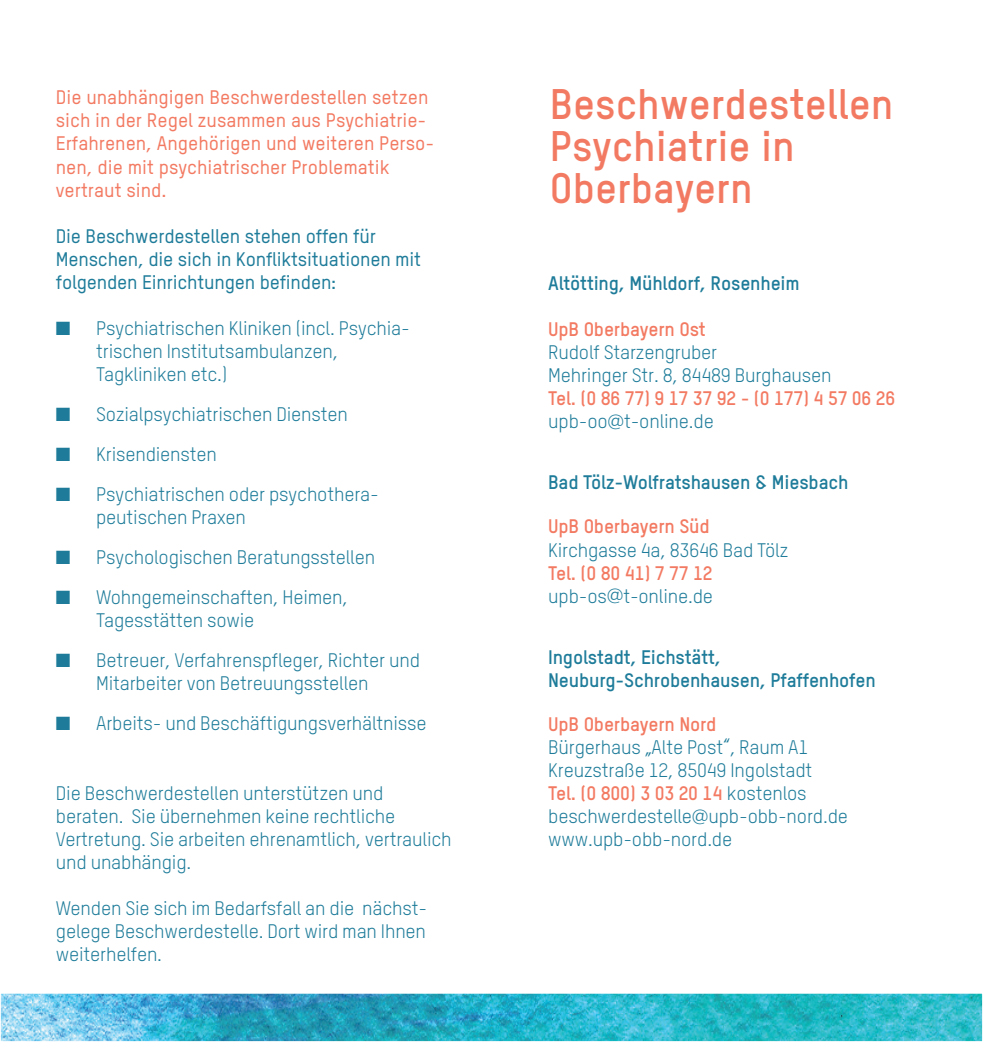
<style>
.page{position:relative;width:983px;height:1042px;background:#fff}
.page>*{position:absolute;margin:0;border:0;box-sizing:border-box;transform-origin:0 0}
.t1{font:700 42px/42px "TSTARPRO";color:#f37a62}
.t2{font:19.25px/23.1px "TSTARPRO";letter-spacing:-.01em;color:#1e7c9a}
.t3{font:500 19.25px/23.1px "TSTARPRO";color:#f37a62}
.t4{font:700 19.25px/23.1px "TSTARPRO";letter-spacing:-.01em;color:#1e7c9a}
.t5{font:500 19.25px/23.1px "TSTARPRO";letter-spacing:-.01em;color:#1e7c9a}
.t6{font:700 19.25px/23.1px "TSTARPRO";letter-spacing:-.01em;color:#f37a62}
.s1{font-weight:400;color:#1e7c9a}
.s2{font-family:"Benton Sans";font-weight:400;color:#1e7c9a}
.s3{font-weight:700;color:#f37a62}
.s4{font-family:"Benton Sans"}
</style>
<div class="page">
<img style="left:3px;top:995px;width:976px;height:44px">
<div style="left:0;top:992px;width:982px;height:50px;border:2px solid #fff"></div>
<p class="t3" style="left:56px;top:85px;width:380px">Die unabhängigen Beschwerdestellen setzen sich in der Regel zusammen aus Psychiatrie-Erfahrenen, Angehörigen und weiteren Perso&shy;nen, die mit psychiatrischer Problematik vertraut sind.</p>
<p class="t5" style="left:56px;top:224px;width:367px">Die Beschwerdestellen stehen offen für<br>Menschen, die sich in Konfliktsituationen mit folgenden Einrichtungen befinden:</p>
<p class="t2" style="left:96px;top:317px;width:315px;text-indent:-40px">■ Psychiatrischen Kliniken (incl. Psychia&shy;trischen Institutsambulanzen,<br>Tagkliniken etc.)</p>
<p class="t2" style="left:56px;top:403px;width:293px">■ Sozialpsychiatrischen Diensten</p>
<p class="t2" style="left:56px;top:443px;width:163px">■ Krisendiensten</p>
<p class="t2" style="left:96px;top:483px;width:284px;text-indent:-40px">■ Psychiatrischen oder psychothera&shy;peutischen Praxen</p>
<p class="t2" style="left:56px;top:546px;width:321px">■ Psychologischen Beratungsstellen</p>
<p class="t2" style="left:96px;top:585px;width:253px;text-indent:-40px">■ Wohngemeinschaften, Heimen,<br>Tagesstätten sowie</p>
<p class="t2" style="left:56px;top:648px;width:365px;text-align:center">■ Betreuer, Verfahrenspfleger, Richter und<br>Mitarbeiter von Betreuungsstellen</p>
<p class="t2" style="left:56px;top:711px;width:372px">■ Arbeits- und Beschäftigungsverhältnisse</p>
<p class="t2" style="left:56px;top:781px;width:397px">Die Beschwerdestellen unterstützen und beraten. Sie übernehmen keine rechtliche Vertretung. Sie arbeiten ehrenamtlich, vertraulich und unabhängig.</p>
<p class="t2" style="left:56px;top:896px;width:372px;text-align:justify">Wenden Sie sich im Bedarfsfall an die nächst&shy;gelege Beschwerdestelle. Dort wird man Ihnen weiterhelfen.</p>
<h1 class="t1" style="left:549px;top:82px;width:345px">Beschwerdestellen<br>Psychiatrie in<br>Oberbayern</h1>
<p class="t4" style="left:548px;top:271px;width:253px">Altötting, Mühldorf, Rosenheim</p>
<p class="t6" style="left:548px;top:317px;width:159px">UpB Oberbayern Ost</p>
<p class="t2" style="left:548px;top:340px;width:285px">Rudolf Starzengruber<br>Mehringer Str. 8, 84489 Burghausen</p>
<p class="t6" style="left:548px;top:386px;width:348px">Tel. (0 86 77) 9 17 37 92 - (0 177) 4 57 06 26 <span class="s1">upb-oo</span><span class="s2">@</span><span class="s1">t-online.de</span></p>
<p class="t4" style="left:548px;top:470px;width:302px">Bad Tölz-Wolfratshausen &amp; Miesbach</p>
<p class="t6" style="left:548px;top:514px;width:163px">UpB Oberbayern Süd</p>
<p class="t2" style="left:548px;top:538px;width:242px">Kirchgasse 4a, 83646 Bad Tölz</p>
<p class="t2" style="left:548px;top:561px;width:166px"><span class="s3">Tel. (0 80 41) 7 77 12 </span>upb-os<span class="s4">@</span>t-online.de</p>
<p class="t4" style="left:548px;top:645px;width:329px">Ingolstadt, Eichstätt,<br>Neuburg-Schrobenhausen, Pfaffenhofen</p>
<p class="t6" style="left:548px;top:712px;width:170px">UpB Oberbayern Nord</p>
<p class="t2" style="left:548px;top:735px;width:301px">Bürgerhaus „Alte Post“, Raum A1<br>Kreuzstraße 12, 85049 Ingolstadt<br><span class="s3">Tel. (0 800) 3 03 20 14</span> kostenlos beschwerdestelle<span class="s4">@</span>upb-obb-nord.de www.upb-obb-nord.de</p>
</div>
